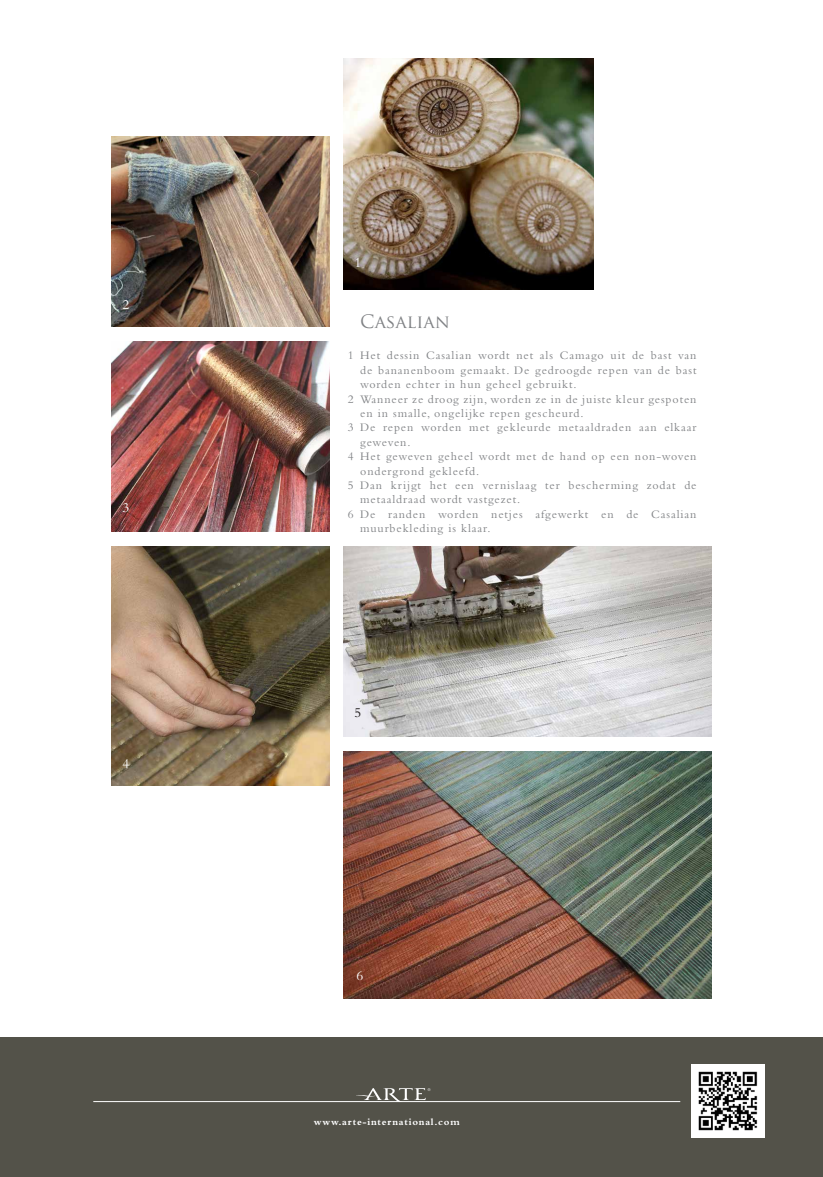
<style>
.page{position:relative;width:823px;height:1177px;background:#fff}
.page>*{position:absolute;margin:0;border:0;box-sizing:border-box;transform-origin:0 0}
.t1{font:18px "Trajan Pro";color:#808285}
.t2{font:14px "Bembo Std";color:#fff}
.t3{font:14px "Bembo Std";color:#231f20}
.t4{font:12px/14.4px "Bembo Std";letter-spacing:.075em;color:#808285}
.t5{font:700 10px "Bembo Std";letter-spacing:.075em;color:#fff}
</style>
<div class="page">
<img style="left:343px;top:58px;width:249px;height:232px">
<img style="left:111px;top:341px;width:218px;height:190px">
<img style="left:343px;top:546px;width:368px;height:190px">
<img style="left:111px;top:136px;width:218px;height:191px">
<img style="left:111px;top:546px;width:218px;height:239px">
<img style="left:343px;top:751px;width:368px;height:247px">
<div style="left:0;top:1037px;width:822px;height:139px;background:#535249"></div>
<img style="left:691px;top:1064px;width:72px;height:73px">
<hr style="left:93px;top:1101px;width:586px;height:1px;background:#fff">
<svg style="left:356px;top:1088px;width:74px;height:13px"></svg>
<p class="t2" style="left:122px;top:296px;width:8px">2</p>
<p class="t2" style="left:122px;top:499px;width:8px">3</p>
<p class="t2" style="left:122px;top:755px;width:8px">4</p>
<p class="t2" style="left:354px;top:255px;width:8px">1</p>
<h1 class="t1" style="left:360px;top:310px;width:91px">CASALIAN</h1>
<p class="t4" style="left:360px;top:348px;width:338px">Het dessin Casalian wordt net als Camago uit de bast van de bananenboom gemaakt. De gedroogde repen van de bast worden echter in hun geheel gebruikt.<br>Wanneer ze droog zijn, worden ze in de juiste kleur gespoten en in smalle, ongelijke repen gescheurd.<br>De repen worden met gekleurde metaaldraden aan elkaar geweven.<br>Het geweven geheel wordt met de hand op een non-woven ondergrond gekleefd.<br>Dan krijgt het een vernislaag ter bescherming zodat de metaaldraad wordt vastgezet.<br>De randen worden netjes afgewerkt en de Casalian muurbekleding is klaar.</p>
<p class="t4" style="left:347px;top:348px;width:7px">1</p>
<p class="t4" style="left:347px;top:391px;width:7px">2</p>
<p class="t4" style="left:347px;top:420px;width:7px">3</p>
<p class="t4" style="left:347px;top:449px;width:7px">4</p>
<p class="t4" style="left:347px;top:478px;width:7px">5</p>
<p class="t4" style="left:347px;top:506px;width:7px">6</p>
<p class="t3" style="left:354px;top:704px;width:8px">5</p>
<p class="t2" style="left:356px;top:967px;width:8px">6</p>
<p class="t5" style="left:314px;top:1115px;width:147px">www.arte-international.com</p>
</div>
